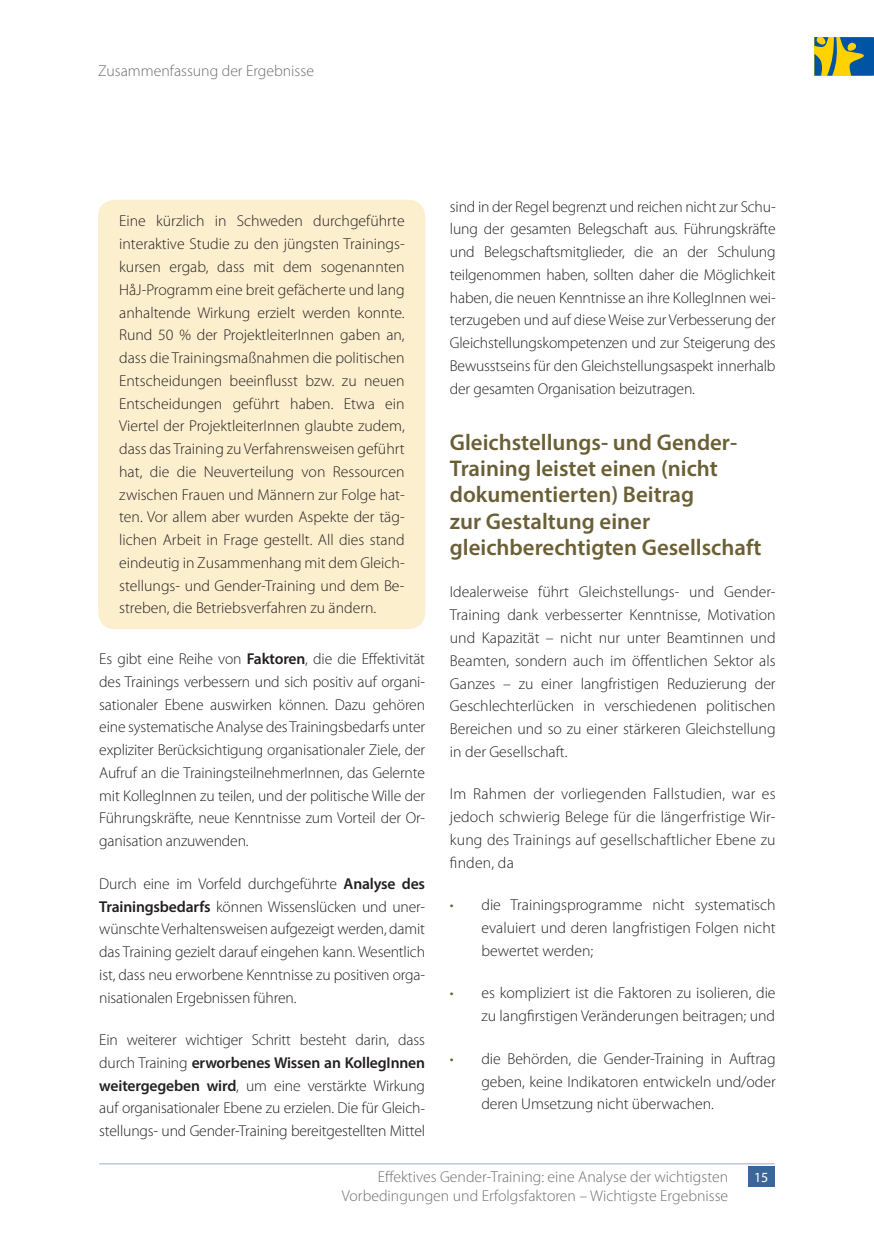
<style>
.page{position:relative;width:874px;height:1241px;background:#fff}
.page>*{position:absolute;margin:0;border:0;box-sizing:border-box;transform-origin:0 0}
.t1{font:600 22.75px/26.2px "Myriad Pro";color:#6a5f35}
.t2{font:300 15.75px/22.8px "Myriad Pro";color:#231f20;text-align:justify}
.t3{font:300 15.75px "Myriad Pro";color:#6d6e70}
.t4{font:14px "Myriad Pro";color:#fff}
.s1{font-weight:600}
.s2{color:#6a5f35}
</style>
<div class="page">
<div style="left:747px;top:1165px;width:27px;height:21px;background:#3a6799"></div>
<hr style="left:99px;top:1163px;width:675px;height:1px;background:#9faccd">
<svg style="left:814px;top:37px;width:59px;height:39px;background:#7a9055"></svg>
<div style="left:98px;top:200px;width:327px;height:429px;background:#fcefce;border-radius:17px"></div>
<p class="t3" style="left:98px;top:64px;width:217px">Zusammenfassung der Ergebnisse</p>
<p class="t2" style="left:119px;top:211px;width:287px">Eine kürzlich in Schweden durchgeführte interaktive Studie zu den jüngsten Trainings&shy;kursen ergab, dass mit dem sogenannten HåJ-Programm eine breit gefächerte und lang anhaltende Wirkung erzielt werden konnte.<br>Rund 50 % der ProjektleiterInnen gaben an, dass die Trainingsmaßnahmen die politischen Entscheidungen beeinflusst bzw. zu neuen Entscheidungen geführt haben. Etwa ein Viertel der ProjektleiterInnen glaubte zudem, dass das Training zu Verfahrensweisen geführt hat, die die Neuverteilung von Ressourcen zwischen Frauen und Männern zur Folge hat&shy;ten. Vor allem aber wurden Aspekte der täg&shy;lichen Arbeit in Frage gestellt. All dies stand eindeutig in Zusammenhang mit dem Gleich&shy;stellungs- und Gender-Training und dem Be&shy;streben, die Betriebsverfahren zu ändern.</p>
<p class="t2" style="left:99px;top:649px;width:327px">Es gibt eine Reihe von <span class="s1">Faktoren</span>, die die Effektivität des Trainings verbessern und sich positiv auf organi&shy;sationaler Ebene auswirken können. Dazu gehören eine systematische Analyse des Trainingsbedarfs unter expliziter Berücksichtigung organisationaler Ziele, der Aufruf an die TrainingsteilnehmerInnen, das Gelernte mit KollegInnen zu teilen, und der politische Wille der Führungskräfte, neue Kenntnisse zum Vorteil der Or&shy;ganisation anzuwenden.</p>
<p class="t2" style="left:99px;top:873px;width:327px">Durch eine im Vorfeld durchgeführte <span class="s1">Analyse des Trainingsbedarfs</span> können Wissenslücken und uner&shy;wünschte Verhaltensweisen aufgezeigt werden, damit das Training gezielt darauf eingehen kann. Wesentlich ist, dass neu erworbene Kenntnisse zu positiven orga&shy;nisationalen Ergebnissen führen.</p>
<p class="t2" style="left:99px;top:1029px;width:327px">Ein weiterer wichtiger Schritt besteht darin, dass durch Training <span class="s1">erworbenes Wissen an KollegInnen weitergegeben wird</span>, um eine verstärkte Wirkung auf organisationaler Ebene zu erzielen. Die für Gleich&shy;stellungs- und Gender-Training bereitgestellten Mittel</p>
<p class="t2" style="left:449px;top:196px;width:327px">sind in der Regel begrenzt und reichen nicht zur Schu&shy;lung der gesamten Belegschaft aus. Führungskräfte und Belegschaftsmitglieder, die an der Schulung teilgenommen haben, sollten daher die Möglichkeit haben, die neuen Kenntnisse an ihre KollegInnen wei&shy;terzugeben und auf diese Weise zur Verbesserung der Gleichstellungskompetenzen und zur Steigerung des Bewusstseins für den Gleichstellungsaspekt innerhalb der gesamten Organisation beizutragen.</p>
<h1 class="t1" style="left:449px;top:431px;width:313px">Gleichstellungs- und Gender-<br>Training leistet einen (nicht dokumentierten) Beitrag<br>zur Gestaltung einer gleichberechtigten Gesellschaft</h1>
<p class="t2" style="left:449px;top:582px;width:327px">Idealerweise führt Gleichstellungs- und Gender-Training dank verbesserter Kenntnisse, Motivation und Kapazität – nicht nur unter Beamtinnen und Beamten, sondern auch im öffentlichen Sektor als Ganzes – zu einer langfristigen Reduzierung der Geschlechterlücken in verschiedenen politischen Bereichen und so zu einer stärkeren Gleichstellung in der Gesellschaft.</p>
<p class="t2" style="left:449px;top:784px;width:327px">Im Rahmen der vorliegenden Fallstudien, war es jedoch schwierig Belege für die längerfristige Wir&shy;kung des Trainings auf gesellschaftlicher Ebene zu finden, da</p>
<p class="t2" style="left:481px;top:895px;width:295px;text-indent:-32px"><span class="s2">•</span> die Trainingsprogramme nicht systematisch evaluiert und deren langfristigen Folgen nicht bewertet werden;</p>
<p class="t2" style="left:449px;top:983px;width:327px;text-align:right"><span class="s2">•</span> es kompliziert ist die Faktoren zu isolieren, die zu langfirstigen Veränderungen beitragen; und</p>
<p class="t2" style="left:481px;top:1048px;width:295px;text-indent:-32px"><span class="s2">•</span> die Behörden, die Gender-Training in Auftrag geben, keine Indikatoren entwickeln und/oder deren Umsetzung nicht überwachen.</p>
<p class="t3" style="left:378px;top:1170px;width:351px">Effektives Gender-Training: eine Analyse der wichtigsten</p>
<p class="t4" style="left:753px;top:1171px;width:16px">15</p>
<p class="t3" style="left:342px;top:1189px;width:387px">Vorbedingungen und Erfolgsfaktoren – Wichtigste Ergebnisse</p>
</div>
